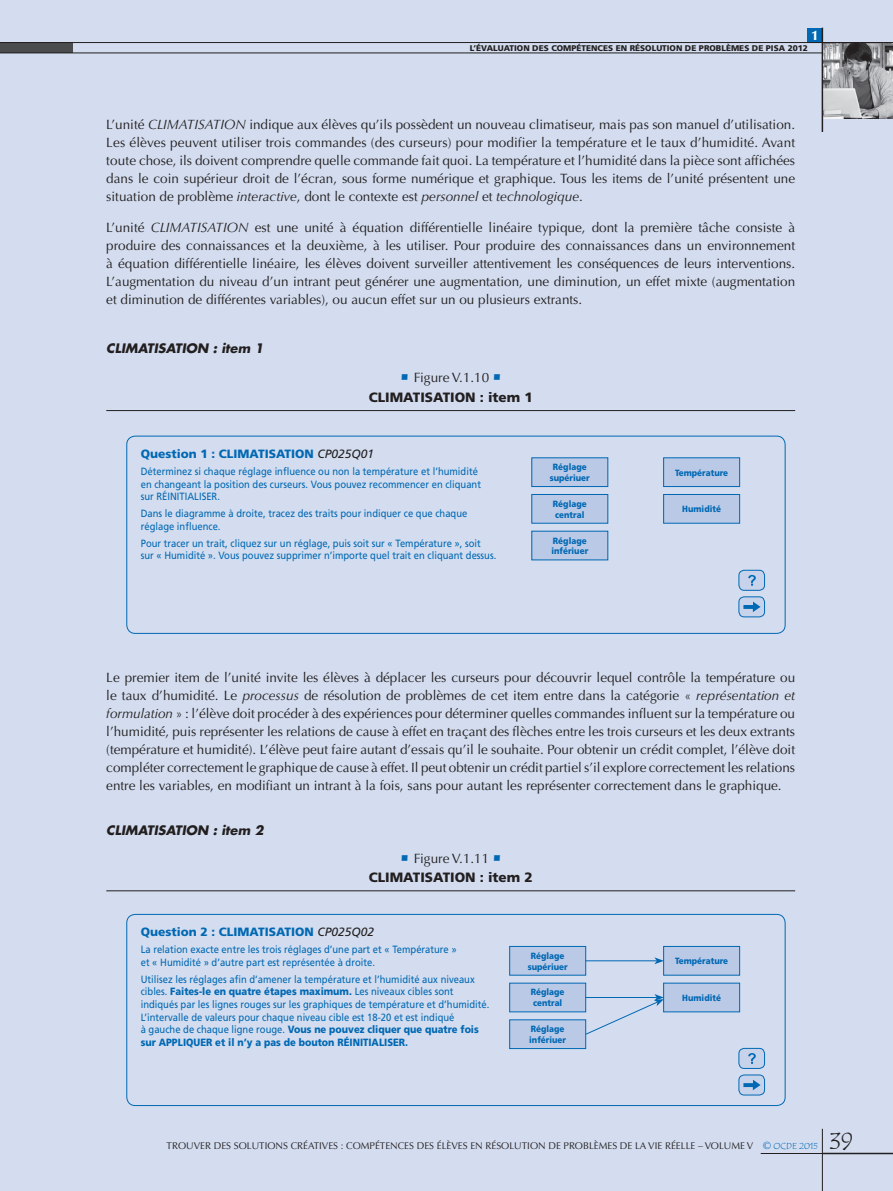
<style>
.page{position:relative;width:893px;height:1191px;background:#d3ddef}
.page>*{position:absolute;margin:0;border:0;box-sizing:border-box;transform-origin:0 0}
.t1{font:24px "Tempus Sans ITC Std";color:#231f20}
.t2{font:13.5px/18px "Optima LT Std";color:#231f20;text-align:justify}
.t3{font:900 13.5px "Frutiger LT Std";color:#231f20}
.t4{font:900 13.5px "Optima LT Std";color:#fff}
.t5{font:italic 700 12.75px "Futura Std";color:#231f20}
.t6{font:900 12px "Frutiger LT Std";color:#0168b3}
.t7{font:10.5px/12.6px "Frutiger LT Std";color:#0168b3;scale:.9 1}
.t8{font:9.75px "Optima LT Std";color:#231f20}
.t9{font:900 9px/10.8px "Frutiger LT Std";color:#0168b3;scale:.9 1}
.t10{font:900 8.25px "Frutiger LT Std";color:#231f20}
.s1{font-style:italic}
.s2{font-family:"ITC Eras Std";font-weight:900;font-size:15px;color:#0168b3}
.s3{font-weight:400;font-style:italic;color:#231f20}
.s4{font-weight:900}
.s5{font-size:10.5px;color:#0168b3}
.s6{font-family:"Tempus Sans ITC Std";font-size:9px;color:#0168b3}
</style>
<div class="page">
<img style="left:823px;top:43px;width:70px;height:76px">
<div style="left:0;top:43px;width:72px;height:10px;background:#4b4c4d"></div>
<div style="left:807px;top:28px;width:15px;height:15px;background:#0168b3"></div>
<hr style="left:0;top:42px;width:893px;height:1px;background:#231f20">
<hr style="left:0;top:53px;width:822px;height:1px;background:#231f20">
<hr style="left:822px;top:28px;width:1px;height:104px;background:#231f20">
<hr style="left:822px;top:1128px;width:1px;height:63px;background:#231f20">
<hr style="left:761px;top:1153px;width:61px;height:1px;background:#231f20">
<hr style="left:822px;top:1152px;width:71px;height:2px;background:#231f20">
<hr style="left:106px;top:410px;width:689px;height:1px;background:#231f20">
<div style="left:739px;top:570px;width:25px;height:20px;background:#c6d3eb;border-radius:5px"></div>
<div style="left:738px;top:570px;width:27px;height:21px;border:1px solid #0168b3;border-radius:5px"></div>
<svg style="left:748px;top:575px;width:8px;height:10px"></svg>
<div style="left:739px;top:597px;width:25px;height:20px;background:#c6d3eb;border-radius:5px"></div>
<div style="left:738px;top:596px;width:27px;height:21px;border:1px solid #0168b3;border-radius:5px"></div>
<svg style="left:743px;top:601px;width:18px;height:11px"></svg>
<div style="left:532px;top:458px;width:76px;height:28px;background:#b9c9e6"></div>
<div style="left:531px;top:457px;width:77px;height:30px;border:1px solid #0168b3"></div>
<div style="left:664px;top:458px;width:76px;height:28px;background:#b9c9e6"></div>
<div style="left:663px;top:457px;width:77px;height:30px;border:1px solid #0168b3"></div>
<div style="left:532px;top:494px;width:76px;height:29px;background:#b9c9e6"></div>
<div style="left:531px;top:494px;width:77px;height:29px;border:1px solid #0168b3"></div>
<div style="left:664px;top:494px;width:76px;height:29px;background:#b9c9e6"></div>
<div style="left:663px;top:494px;width:77px;height:29px;border:1px solid #0168b3"></div>
<div style="left:532px;top:531px;width:76px;height:29px;background:#b9c9e6"></div>
<div style="left:531px;top:531px;width:77px;height:29px;border:1px solid #0168b3"></div>
<div style="left:126px;top:436px;width:659px;height:198px;border:1px solid #0168b3;border-radius:9px"></div>
<hr style="left:106px;top:890px;width:689px;height:1px;background:#231f20">
<div style="left:739px;top:1048px;width:25px;height:20px;background:#c6d3eb;border-radius:5px"></div>
<div style="left:738px;top:1048px;width:27px;height:21px;border:1px solid #0168b3;border-radius:5px"></div>
<svg style="left:748px;top:1053px;width:8px;height:10px"></svg>
<div style="left:739px;top:1075px;width:25px;height:20px;background:#c6d3eb;border-radius:5px"></div>
<div style="left:738px;top:1074px;width:27px;height:21px;border:1px solid #0168b3;border-radius:5px"></div>
<svg style="left:743px;top:1080px;width:18px;height:10px"></svg>
<div style="left:510px;top:946px;width:76px;height:29px;background:#b9c9e6"></div>
<div style="left:509px;top:946px;width:77px;height:29px;border:1px solid #0168b3"></div>
<div style="left:664px;top:946px;width:76px;height:29px;background:#b9c9e6"></div>
<div style="left:663px;top:946px;width:77px;height:29px;border:1px solid #0168b3"></div>
<div style="left:510px;top:983px;width:76px;height:28px;background:#b9c9e6"></div>
<div style="left:664px;top:983px;width:76px;height:28px;background:#b9c9e6"></div>
<div style="left:510px;top:1019px;width:76px;height:29px;background:#b9c9e6"></div>
<div style="left:126px;top:914px;width:659px;height:192px;border:1px solid #0168b3;border-radius:9px"></div>
<hr style="left:585px;top:960px;width:72px;height:1px;background:#0168b3">
<svg style="left:654px;top:957px;width:10px;height:7px"></svg>
<svg style="left:585px;top:994px;width:79px;height:41px"></svg>
<p class="t4" style="left:812px;top:28px;width:8px">1</p>
<p class="t10" style="left:470px;top:43px;width:340px">L’ÉVALUATION DES COMPÉTENCES EN RÉSOLUTION DE PROBLÈMES DE PISA 2012</p>
<p class="t2" style="left:106px;top:116px;width:690px">L’unité <span class="s1">CLIMATISATION</span> indique aux élèves qu’ils possèdent un nouveau climatiseur, mais pas son manuel d’utilisation.<br>Les élèves peuvent utiliser trois commandes (des curseurs) pour modifier la température et le taux d’humidité. Avant toute chose, ils doivent comprendre quelle commande fait quoi. La température et l’humidité dans la pièce sont affichées dans le coin supérieur droit de l’écran, sous forme numérique et graphique. Tous les items de l’unité présentent une situation de problème <span class="s1">interactive</span>, dont le contexte est <span class="s1">personnel</span> et <span class="s1">technologique</span>.</p>
<p class="t2" style="left:106px;top:218px;width:690px">L’unité <span class="s1">CLIMATISATION</span> est une unité à équation différentielle linéaire typique, dont la première tâche consiste à produire des connaissances et la deuxième, à les utiliser. Pour produire des connaissances dans un environnement à équation différentielle linéaire, les élèves doivent surveiller attentivement les conséquences de leurs interventions.<br>L’augmentation du niveau d’un intrant peut générer une augmentation, une diminution, un effet mixte (augmentation et diminution de différentes variables), ou aucun effet sur un ou plusieurs extrants.</p>
<p class="t5" style="left:106px;top:340px;width:159px">CLIMATISATION : item 1</p>
<p class="t2" style="left:399px;top:369px;width:105px"><span class="s2">•</span> Figure V.1.10 <span class="s2">•</span></p>
<p class="t3" style="left:369px;top:389px;width:166px">CLIMATISATION : item 1</p>
<p class="t6" style="left:141px;top:447px;width:235px">Question 1 : CLIMATISATION <span class="s3">CP025Q01</span></p>
<p class="t7" style="left:141px;top:465px;width:380px">Déterminez si chaque réglage influence ou non la température et l’humidité en changeant la position des curseurs. Vous pouvez recommencer en cliquant sur RÉINITIALISER.</p>
<p class="t7" style="left:141px;top:507px;width:364px">Dans le diagramme à droite, tracez des traits pour indiquer ce que chaque réglage influence.</p>
<p class="t7" style="left:141px;top:536px;width:397px">Pour tracer un trait, cliquez sur un réglage, puis soit sur « Température », soit sur « Humidité ». Vous pouvez supprimer n’importe quel trait en cliquant dessus.</p>
<p class="t9" style="left:550px;top:461px;width:46px;text-align:center">Réglage supériuer</p>
<p class="t9" style="left:675px;top:467px;width:60px">Température</p>
<p class="t9" style="left:553px;top:498px;width:39px">Réglage central</p>
<p class="t9" style="left:682px;top:503px;width:45px">Humidité</p>
<p class="t9" style="left:551px;top:535px;width:43px">Réglage infériuer</p>
<p class="t2" style="left:106px;top:668px;width:690px">Le premier item de l’unité invite les élèves à déplacer les curseurs pour découvrir lequel contrôle la température ou le taux d’humidité. Le <span class="s1">processus</span> de résolution de problèmes de cet item entre dans la catégorie « <span class="s1">représentation et formulation</span> » : l’élève doit procéder à des expériences pour déterminer quelles commandes influent sur la température ou l’humidité, puis représenter les relations de cause à effet en traçant des flèches entre les trois curseurs et les deux extrants (température et humidité). L’élève peut faire autant d’essais qu’il le souhaite. Pour obtenir un crédit complet, l’élève doit compléter correctement le graphique de cause à effet. Il peut obtenir un crédit partiel s’il explore correctement les relations entre les variables, en modifiant un intrant à la fois, sans pour autant les représenter correctement dans le graphique.</p>
<p class="t5" style="left:106px;top:821px;width:159px">CLIMATISATION : item 2</p>
<p class="t2" style="left:399px;top:849px;width:105px"><span class="s2">•</span> Figure V.1.11 <span class="s2">•</span></p>
<p class="t3" style="left:369px;top:869px;width:166px">CLIMATISATION : item 2</p>
<p class="t6" style="left:141px;top:925px;width:235px">Question 2 : CLIMATISATION <span class="s3">CP025Q02</span></p>
<p class="t7" style="left:141px;top:943px;width:353px">La relation exacte entre les trois réglages d’une part et « Température » et « Humidité » d’autre part est représentée à droite.</p>
<p class="t7" style="left:141px;top:973px;width:389px">Utilisez les réglages afin d’amener la température et l’humidité aux niveaux cibles. <span class="s4">Faites-le en quatre étapes maximum.</span> Les niveaux cibles sont indiqués par les lignes rouges sur les graphiques de température et d’humidité.<br>L’intervalle de valeurs pour chaque niveau cible est 18-20 et est indiqué<br>à gauche de chaque ligne rouge. <span class="s4">Vous ne pouvez cliquer que quatre fois sur APPLIQUER et il n’y a pas de bouton RÉINITIALISER.</span></p>
<p class="t9" style="left:528px;top:950px;width:46px;text-align:center">Réglage supériuer</p>
<p class="t9" style="left:675px;top:955px;width:60px">Température</p>
<p class="t9" style="left:531px;top:987px;width:39px">Réglage central</p>
<p class="t9" style="left:682px;top:992px;width:45px">Humidité</p>
<p class="t9" style="left:529px;top:1023px;width:43px">Réglage infériuer</p>
<p class="t8" style="left:167px;top:1140px;width:653px">TROUVER DES SOLUTIONS CRÉATIVES : COMPÉTENCES DES ÉLÈVES EN RÉSOLUTION DE PROBLÈMES DE LA VIE RÉELLE – VOLUME V <span class="s5">©</span> <span class="s6">OCDE 2015</span></p>
<h1 class="t1" style="left:830px;top:1125px;width:25px">39</h1>
</div>
